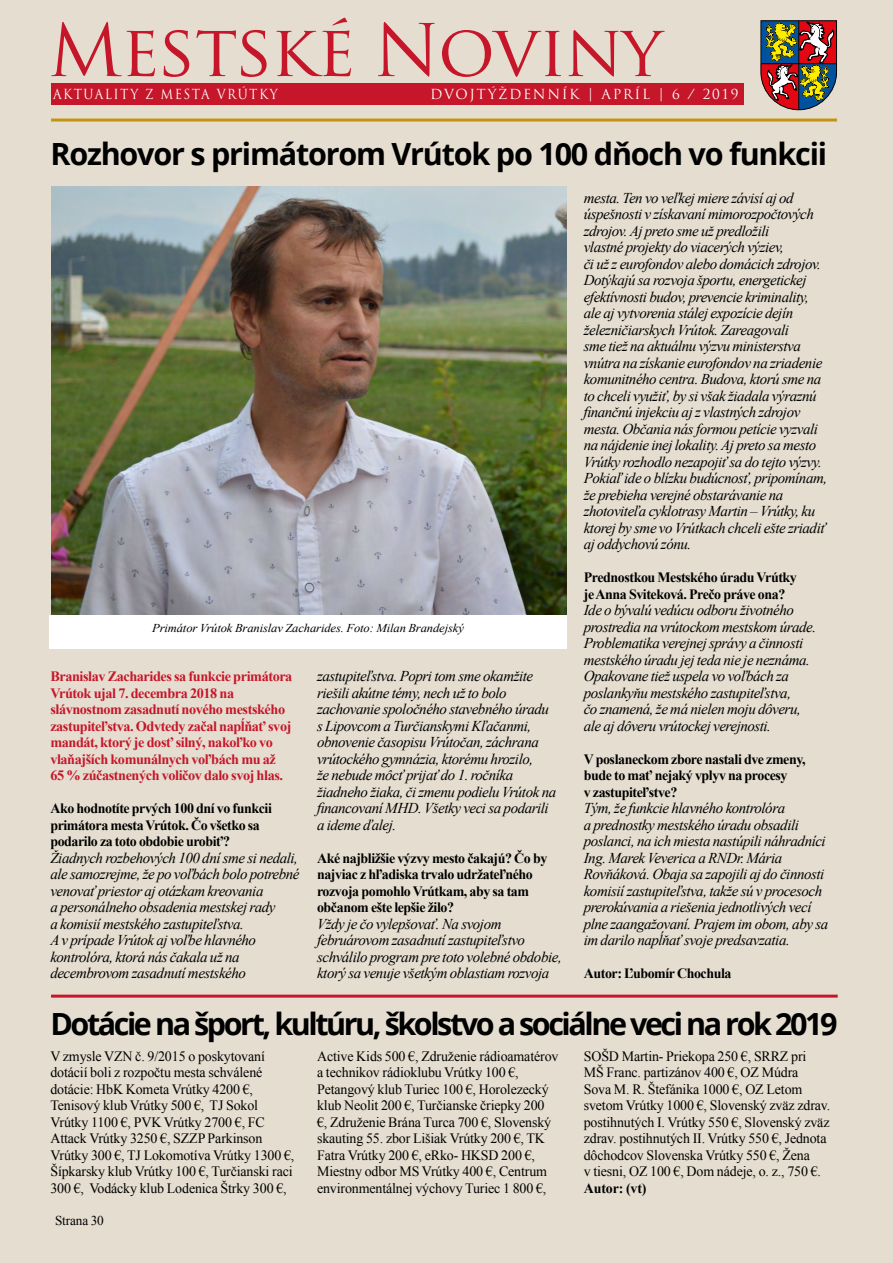
<style>
.page{position:relative;width:893px;height:1263px;background:#e5ded0}
.page>*{position:absolute;margin:0;border:0;box-sizing:border-box;transform-origin:0 0}
.t1{font:70.5px "Trajan Pro";letter-spacing:-.015em;color:#c6162a}
.t2{font:700 30.6px "Open Sans";letter-spacing:-.08em;color:#000}
.t3{font:700 30.6px "Open Sans";letter-spacing:-.04em;color:#000}
.t4{font:italic 15px/16.5px "Times New Roman";letter-spacing:-.03em;color:#000}
.t5{font:14.25px/16.5px "Times New Roman";letter-spacing:-.01em;color:#000}
.t6{font:700 14.25px/16.5px "Times New Roman";letter-spacing:-.03em;color:#000}
.t7{font:700 14.25px/16.5px "Times New Roman";letter-spacing:-.03em;color:#c6162a}
.t8{font:13.5px "Trajan Pro";letter-spacing:.12em;color:#fff}
.t9{font:13.5px "Trajan Pro";letter-spacing:.12em;color:#fff;scale:.9 1}
.t10{font:13.5px "Times New Roman";letter-spacing:-.01em;color:#000}
.t11{font:italic 12px "Times New Roman";letter-spacing:-.01em;color:#000;scale:1.05 1}
</style>
<div class="page">
<hr style="left:51px;top:119px;width:786px;height:3px;background:#c39411">
<div style="left:51px;top:84px;width:692px;height:21px;background:#c6162a"></div>
<svg style="left:760px;top:21px;width:77px;height:90px;background:#8d6554"></svg>
<hr style="left:798px;top:21px;width:1px;height:89px;background:#000">
<hr style="left:761px;top:63px;width:75px;height:1px;background:#000">
<img style="left:51px;top:186px;width:516px;height:429px">
<hr style="left:51px;top:995px;width:787px;height:3px;background:#c6162a">
<div style="left:49px;top:615px;width:518px;height:33px;background:#fff"></div>
<h1 class="t1" style="left:48px;top:6px;width:616px">Mestské Noviny</h1>
<p class="t9" style="left:53px;top:86px;width:251px">AKTUALITY Z MESTA VRÚTKY</p>
<p class="t8" style="left:430px;top:86px;width:310px">DVOJTÝŽDENNÍK | APRÍL | 6 / 2019</p>
<h2 class="t3" style="left:50px;top:132px;width:778px">Rozhovor s primátorom Vrútok po 100 dňoch vo funkcii</h2>
<p class="t11" style="left:152px;top:619px;width:298px">Primátor Vrútok Branislav Zacharides. Foto: Milan Brandejský</p>
<p class="t7" style="left:50px;top:668px;width:244px">Branislav Zacharides sa funkcie primátora Vrútok ujal 7. decembra 2018 na slávnostnom zasadnutí nového mestského zastupiteľstva. Odvtedy začal napĺňať svoj mandát, ktorý je dosť silný, nakoľko vo vlaňajších komunálnych voľbách mu až 65 % zúčastnených voličov dalo svoj hlas.</p>
<p class="t6" style="left:50px;top:800px;width:223px">Ako hodnotíte prvých 100 dní vo funkcii primátora mesta Vrútok. Čo všetko sa podarilo za toto obdobie urobiť?</p>
<p class="t4" style="left:50px;top:849px;width:251px">Žiadnych rozbehových 100 dní sme si nedali, ale samozrejme, že po voľbách bolo potrebné venovať priestor aj otázkam kreovania<br>a personálneho obsadenia mestskej rady<br>a komisií mestského zastupiteľstva.<br>A v prípade Vrútok aj voľbe hlavného kontrolóra, ktorá nás čakala už na decembrovom zasadnutí mestského</p>
<p class="t4" style="left:317px;top:667px;width:241px">zastupiteľstva. Popri tom sme okamžite riešili akútne témy, nech už to bolo zachovanie spoločného stavebného úradu s Lipovcom a Turčianskymi Kľačanmi, obnovenie časopisu Vrútočan, záchrana vrútockého gymnázia, ktorému hrozilo,<br>že nebude môcť prijať do 1. ročníka žiadneho žiaka, či zmenu podielu Vrútok na financovaní MHD. Všetky veci sa podarili a ideme ďalej.</p>
<p class="t6" style="left:317px;top:849px;width:232px">Aké najbližšie výzvy mesto čakajú? Čo by najviac z hľadiska trvalo udržateľného rozvoja pomohlo Vrútkam, aby sa tam občanom ešte lepšie žilo?</p>
<p class="t4" style="left:317px;top:915px;width:246px">Vždy je čo vylepšovať. Na svojom februárovom zasadnutí zastupiteľstvo schválilo program pre toto volebné obdobie, ktorý sa venuje všetkým oblastiam rozvoja</p>
<p class="t4" style="left:584px;top:189px;width:245px">mesta. Ten vo veľkej miere závisí aj od úspešnosti v získavaní mimorozpočtových zdrojov. Aj preto sme už predložili<br>vlastné projekty do viacerých výziev,<br>či už z eurofondov alebo domácich zdrojov.<br>Dotýkajú sa rozvoja športu, energetickej efektívnosti budov, prevencie kriminality, ale aj vytvorenia stálej expozície dejín železničiarskych Vrútok. Zareagovali<br>sme tiež na aktuálnu výzvu ministerstva vnútra na získanie eurofondov na zriadenie komunitného centra. Budova, ktorú sme na to chceli využiť, by si však žiadala výraznú finančnú injekciu aj z vlastných zdrojov mesta. Občania nás formou petície vyzvali na nájdenie inej lokality. Aj preto sa mesto Vrútky rozhodlo nezapojiť sa do tejto výzvy.<br>Pokiaľ ide o blízku budúcnosť, pripomínam, že prebieha verejné obstarávanie na zhotoviteľa cyklotrasy Martin – Vrútky, ku ktorej by sme vo Vrútkach chceli ešte zriadiť aj oddychovú zónu.</p>
<p class="t6" style="left:584px;top:569px;width:215px">Prednostkou Mestského úradu Vrútky je Anna Sviteková. Prečo práve ona?</p>
<p class="t4" style="left:584px;top:601px;width:234px">Ide o bývalú vedúcu odboru životného prostredia na vrútockom mestskom úrade.<br>Problematika verejnej správy a činnosti mestského úradu jej teda nie je neznáma.<br>Opakovane tiež uspela vo voľbách za poslankyňu mestského zastupiteľstva,<br>čo znamená, že má nielen moju dôveru, ale aj dôveru vrútockej verejnosti.</p>
<p class="t6" style="left:584px;top:750px;width:223px">V poslaneckom zbore nastali dve zmeny, bude to mať nejaký vplyv na procesy<br>v zastupiteľstve?</p>
<p class="t4" style="left:584px;top:799px;width:246px">Tým, že funkcie hlavného kontrolóra<br>a prednostky mestského úradu obsadili poslanci, na ich miesta nastúpili náhradníci Ing. Marek Veverica a RNDr. Mária Rovňáková. Obaja sa zapojili aj do činnosti komisií zastupiteľstva, takže sú v procesoch prerokúvania a riešenia jednotlivých vecí plne zaangažovaní. Prajem im obom, aby sa im darilo napĺňať svoje predsavzatia.</p>
<p class="t6" style="left:584px;top:965px;width:149px">Autor: Ľubomír Chochula</p>
<h2 class="t2" style="left:50px;top:1002px;width:789px">Dotácie na šport, kultúru, školstvo a sociálne veci na rok 2019</h2>
<p class="t5" style="left:50px;top:1047px;width:246px">V zmysle VZN č. 9/2015 o poskytovaní dotácií boli z rozpočtu mesta schválené dotácie: HbK Kometa Vrútky 4200 €, Tenisový klub Vrútky 500 €, TJ Sokol Vrútky 1100 €, PVK Vrútky 2700 €, FC Attack Vrútky 3250 €, SZZP Parkinson Vrútky 300 €, TJ Lokomotíva Vrútky 1300 €, Šípkarsky klub Vrútky 100 €, Turčianski raci 300 €, Vodácky klub Lodenica Štrky 300 €,</p>
<p class="t5" style="left:317px;top:1047px;width:243px">Active Kids 500 €, Združenie rádioamatérov a technikov rádioklubu Vrútky 100 €, Petangový klub Turiec 100 €, Horolezecký klub Neolit 200 €, Turčianske čriepky 200<br>€, Združenie Brána Turca 700 €, Slovenský skauting 55. zbor Lišiak Vrútky 200 €, TK Fatra Vrútky 200 €, eRko- HKSD 200 €, Miestny odbor MS Vrútky 400 €, Centrum environmentálnej výchovy Turiec 1 800 €,</p>
<p class="t5" style="left:584px;top:1047px;width:248px">SOŠD Martin- Priekopa 250 €, SRRZ pri<br>MŠ Franc. partizánov 400 €, OZ Múdra<br>Sova M. R. Štefánika 1000 €, OZ Letom svetom Vrútky 1000 €, Slovenský zväz zdrav. postihnutých I. Vrútky 550 €, Slovenský zväz zdrav. postihnutých II. Vrútky 550 €, Jednota dôchodcov Slovenska Vrútky 550 €, Žena<br>v tiesni, OZ 100 €, Dom nádeje, o. z., 750 €.</p>
<p class="t6" style="left:584px;top:1179px;width:64px">Autor: (vt)</p>
<p class="t10" style="left:55px;top:1211px;width:50px">Strana 30</p>
</div>
